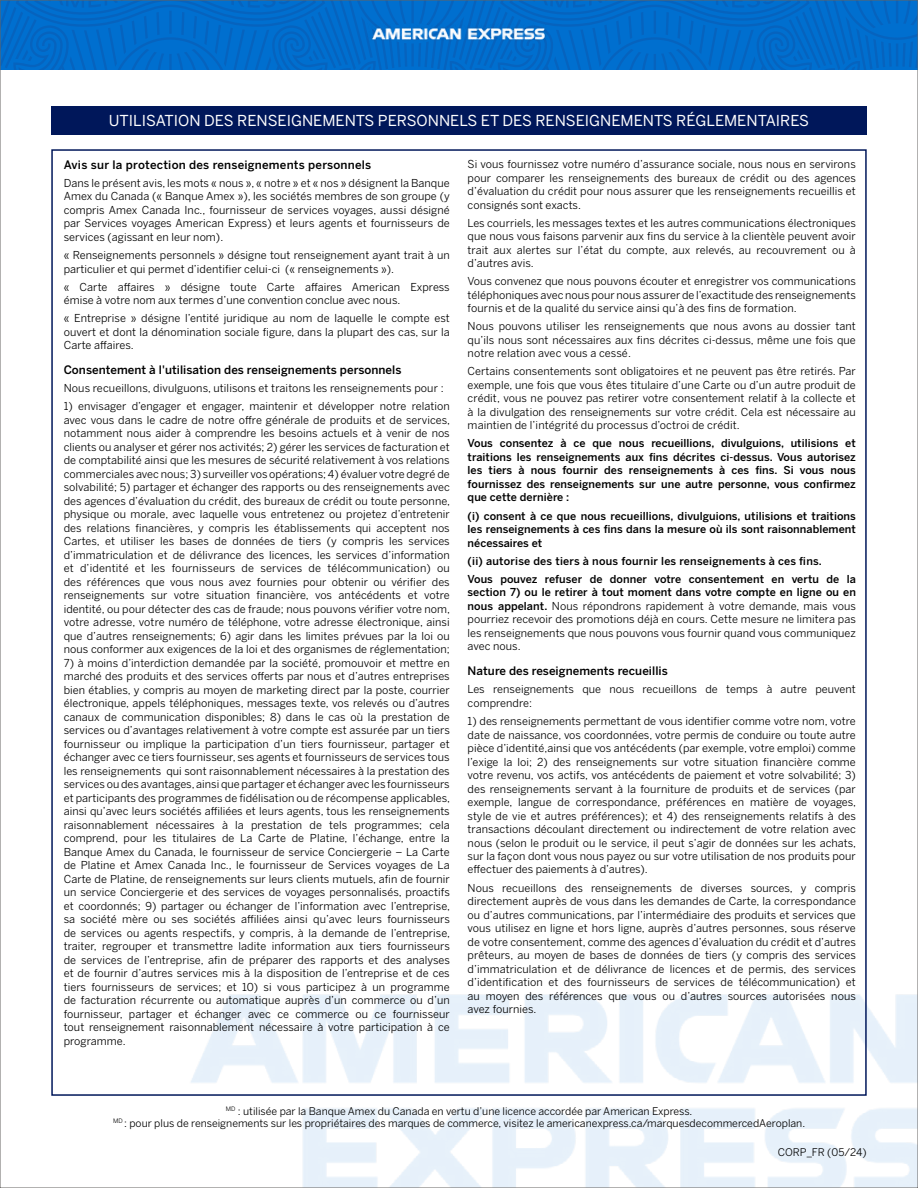
<style>
.page{position:relative;width:918px;height:1188px;background:#fff}
.page>*{position:absolute;margin:0;border:0;box-sizing:border-box;transform-origin:0 0}
.t1{font:15px "Benton Sans";color:#fff}
.t2{font:500 11.7px "Benton Sans";letter-spacing:.005em;color:#000}
.t3{font:10.8px/13.5px "Benton Sans";letter-spacing:.005em;color:#000;text-align:justify}
.t4{font:500 10.8px/13.5px "Benton Sans";letter-spacing:.005em;color:#000;text-align:justify}
.t5{font:10.5px/12px "Benton Sans";color:#000;text-align:center}
.s1{font-weight:500}
</style>
<div class="page">
<div style="left:51px;top:106px;width:816px;height:28px;background:#00175a"></div>
<img style="left:191px;top:994px;width:725px;height:192px">
<svg style="left:2px;top:2px;width:914px;height:67px;background:#016bca"></svg>
<img style="left:358px;top:14px;width:202px;height:39px">
<h1 class="t1" style="left:109px;top:112px;width:702px">UTILISATION DES RENSEIGNEMENTS PERSONNELS ET DES RENSEIGNEMENTS RÉGLEMENTAIRES</h1>
<p class="t2" style="left:64px;top:158px;width:309px">Avis sur la protection des renseignements personnels</p>
<p class="t3" style="left:64px;top:176px;width:388px">Dans le présent avis, les mots « nous », « notre » et « nos » désignent la Banque Amex du Canada (« Banque Amex »), les sociétés membres de son groupe (y compris Amex Canada Inc., fournisseur de services voyages, aussi désigné par Services voyages American Express) et leurs agents et fournisseurs de services (agissant en leur nom).</p>
<p class="t3" style="left:64px;top:248px;width:388px">« Renseignements personnels » désigne tout renseignement ayant trait à un particulier et qui permet d’identifier celui-ci (« renseignements »).</p>
<p class="t3" style="left:64px;top:280px;width:388px">« Carte affaires » désigne toute Carte affaires American Express émise à votre nom aux termes d’une convention conclue avec nous.</p>
<p class="t3" style="left:64px;top:311px;width:388px">« Entreprise » désigne l’entité juridique au nom de laquelle le compte est ouvert et dont la dénomination sociale figure, dans la plupart des cas, sur la Carte affaires.</p>
<p class="t2" style="left:64px;top:363px;width:339px">Consentement à l'utilisation des renseignements personnels</p>
<p class="t3" style="left:64px;top:381px;width:381px">Nous recueillons, divulguons, utilisons et traitons les renseignements pour :</p>
<p class="t3" style="left:64px;top:399px;width:388px">1) envisager d’engager et engager, maintenir et développer notre relation avec vous dans le cadre de notre offre générale de produits et de services, notamment nous aider à comprendre les besoins actuels et à venir de nos clients ou analyser et gérer nos activités; 2) gérer les services de facturation et de comptabilité ainsi que les mesures de sécurité relativement à vos relations commerciales avec nous; 3) surveiller vos opérations; 4) évaluer votre degré de solvabilité; 5) partager et échanger des rapports ou des renseignements avec des agences d’évaluation du crédit, des bureaux de crédit ou toute personne, physique ou morale, avec laquelle vous entretenez ou projetez d’entretenir des relations financières, y compris les établissements qui acceptent nos Cartes, et utiliser les bases de données de tiers (y compris les services d’immatriculation et de délivrance des licences, les services d’information et d’identité et les fournisseurs de services de télécommunication) ou des références que vous nous avez fournies pour obtenir ou vérifier des renseignements sur votre situation financière, vos antécédents et votre identité, ou pour détecter des cas de fraude; nous pouvons vérifier votre nom, votre adresse, votre numéro de téléphone, votre adresse électronique, ainsi que d’autres renseignements; 6) agir dans les limites prévues par la loi ou nous conformer aux exigences de la loi et des organismes de réglementation;</p>
<p class="t3" style="left:64px;top:656px;width:388px">7) à moins d’interdiction demandée par la société, promouvoir et mettre en marché des produits et des services offerts par nous et d’autres entreprises bien établies, y compris au moyen de marketing direct par la poste, courrier électronique, appels téléphoniques, messages texte, vos relevés ou d’autres canaux de communication disponibles; 8) dans le cas où la prestation de services ou d’avantages relativement à votre compte est assurée par un tiers fournisseur ou implique la participation d’un tiers fournisseur, partager et échanger avec ce tiers fournisseur, ses agents et fournisseurs de services tous les renseignements qui sont raisonnablement nécessaires à la prestation des services ou des avantages, ainsi que partager et échanger avec les fournisseurs et participants des programmes de fidélisation ou de récompense applicables, ainsi qu’avec leurs sociétés affiliées et leurs agents, tous les renseignements raisonnablement nécessaires à la prestation de tels programmes; cela comprend, pour les titulaires de La Carte de Platine, l’échange, entre la Banque Amex du Canada, le fournisseur de service Conciergerie – La Carte de Platine et Amex Canada Inc., le fournisseur de Services voyages de La Carte de Platine, de renseignements sur leurs clients mutuels, afin de fournir un service Conciergerie et des services de voyages personnalisés, proactifs et coordonnés; 9) partager ou échanger de l’information avec l’entreprise, sa société mère ou ses sociétés affiliées ainsi qu’avec leurs fournisseurs de services ou agents respectifs, y compris, à la demande de l’entreprise, traiter, regrouper et transmettre ladite information aux tiers fournisseurs de services de l’entreprise, afin de préparer des rapports et des analyses et de fournir d’autres services mis à la disposition de l’entreprise et de ces tiers fournisseurs de services; et 10) si vous participez à un programme de facturation récurrente ou automatique auprès d’un commerce ou d’un fournisseur, partager et échanger avec ce commerce ou ce fournisseur tout renseignement raisonnablement nécessaire à votre participation à ce programme.</p>
<p class="t3" style="left:468px;top:157px;width:390px">Si vous fournissez votre numéro d’assurance sociale, nous nous en servirons pour comparer les renseignements des bureaux de crédit ou des agences d’évaluation du crédit pour nous assurer que les renseignements recueillis et consignés sont exacts.</p>
<p class="t3" style="left:468px;top:216px;width:390px">Les courriels, les messages textes et les autres communications électroniques que nous vous faisons parvenir aux fins du service à la clientèle peuvent avoir trait aux alertes sur l’état du compte, aux relevés, au recouvrement ou à d’autres avis.</p>
<p class="t3" style="left:468px;top:274px;width:390px">Vous convenez que nous pouvons écouter et enregistrer vos communications téléphoniques avec nous pour nous assurer de l’exactitude des renseignements fournis et de la qualité du service ainsi qu’à des fins de formation.</p>
<p class="t3" style="left:468px;top:320px;width:390px">Nous pouvons utiliser les renseignements que nous avons au dossier tant qu’ils nous sont nécessaires aux fins décrites ci-dessus, même une fois que notre relation avec vous a cessé.</p>
<p class="t3" style="left:468px;top:365px;width:390px">Certains consentements sont obligatoires et ne peuvent pas être retirés. Par exemple, une fois que vous êtes titulaire d’une Carte ou d’un autre produit de crédit, vous ne pouvez pas retirer votre consentement relatif à la collecte et à la divulgation des renseignements sur votre crédit. Cela est nécessaire au maintien de l’intégrité du processus d’octroi de crédit.</p>
<p class="t4" style="left:468px;top:437px;width:390px">Vous consentez à ce que nous recueillions, divulguions, utilisions et traitions les renseignements aux fins décrites ci-dessus. Vous autorisez les tiers à nous fournir des renseignements à ces fins. Si vous nous fournissez des renseignements sur une autre personne, vous confirmez que cette dernière :</p>
<p class="t4" style="left:468px;top:509px;width:390px">(i) consent à ce que nous recueillions, divulguions, utilisions et traitions les renseignements à ces fins dans la mesure où ils sont raisonnablement nécessaires et</p>
<p class="t4" style="left:468px;top:551px;width:390px;line-height:18.1px">(ii) autorise des tiers à nous fournir les renseignements à ces fins.<br>Vous pouvez refuser de donner votre consentement en vertu de la</p>
<p class="t3" style="left:468px;top:585px;width:390px"><span class="s1">section 7) ou le retirer à tout moment dans votre compte en ligne ou en nous appelant.</span> Nous répondrons rapidement à votre demande, mais vous pourriez recevoir des promotions déjà en cours. Cette mesure ne limitera pas les renseignements que nous pouvons vous fournir quand vous communiquez avec nous.</p>
<p class="t2" style="left:468px;top:664px;width:202px">Nature des reseignements recueillis</p>
<p class="t3" style="left:468px;top:683px;width:390px">Les renseignements que nous recueillons de temps à autre peuvent comprendre:</p>
<p class="t3" style="left:468px;top:714px;width:390px">1) des renseignements permettant de vous identifier comme votre nom, votre date de naissance, vos coordonnées, votre permis de conduire ou toute autre pièce d’identité,ainsi que vos antécédents (par exemple, votre emploi) comme l’exige la loi; 2) des renseignements sur votre situation financière comme votre revenu, vos actifs, vos antécédents de paiement et votre solvabilité; 3) des renseignements servant à la fourniture de produits et de services (par exemple, langue de correspondance, préférences en matière de voyages, style de vie et autres préférences); et 4) des renseignements relatifs à des transactions découlant directement ou indirectement de votre relation avec nous (selon le produit ou le service, il peut s’agir de données sur les achats, sur la façon dont vous nous payez ou sur votre utilisation de nos produits pour effectuer des paiements à d’autres).</p>
<p class="t3" style="left:468px;top:881px;width:390px">Nous recueillons des renseignements de diverses sources, y compris directement auprès de vous dans les demandes de Carte, la correspondance ou d’autres communications, par l’intermédiaire des produits et services que vous utilisez en ligne et hors ligne, auprès d’autres personnes, sous réserve de votre consentement, comme des agences d’évaluation du crédit et d’autres prêteurs, au moyen de bases de données de tiers (y compris des services d’immatriculation et de délivrance de licences et de permis, des services d’identification et des fournisseurs de services de télécommunication) et au moyen des références que vous ou d’autres sources autorisées nous avez fournies.</p>
<p class="t5" style="left:113px;top:1105px;width:694px"><sup>MD</sup> : utilisée par la Banque Amex du Canada en vertu d’une licence accordée par American Express.<br><sup>MD</sup> : pour plus de renseignements sur les propriétaires des marques de commerce, visitez le americanexpress.ca/marquesdecommercedAeroplan.</p>
<p class="t5" style="left:778px;top:1146px;width:90px">CORP_FR (05/24)</p>
</div>
